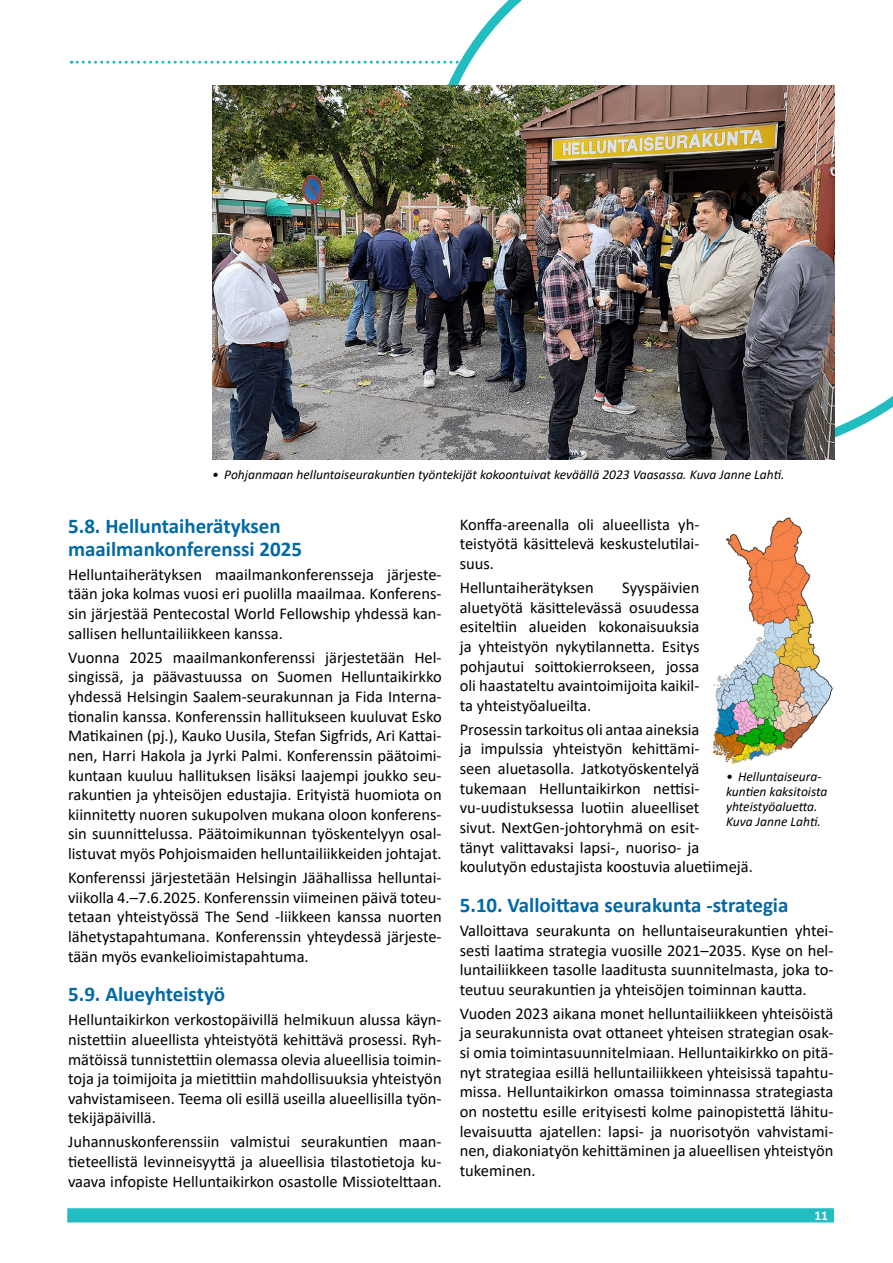
<style>
.page{position:relative;width:893px;height:1263px;background:#fff}
.page>*{position:absolute;margin:0;border:0;box-sizing:border-box;transform-origin:0 0}
.t1{font:700 21px/22.6px "Calibri";color:#0269a6}
.t2{font:16.5px/19.6px "Calibri";color:#000;text-align:justify}
.t3{font:italic 13.5px/15px "Calibri";color:#000}
.t4{font:700 13.5px "Calibri";color:#fff}
</style>
<div class="page">
<svg style="left:71px;top:61px;width:355px;height:3px"></svg>
<div style="left:68px;top:1209px;width:765px;height:13px;background:#21bdc1"></div>
<div style="left:67px;top:1208px;width:767px;height:14px;border:2px solid #21bdc1"></div>
<svg style="left:426px;top:0;width:467px;height:459px"></svg>
<img style="left:212px;top:85px;width:622px;height:374px">
<img style="left:712px;top:517px;width:121px;height:247px">
<p class="t3" style="left:212px;top:467px;width:574px">• Pohjanmaan helluntaiseurakuntien työntekijät kokoontuivat keväällä 2023 Vaasassa. Kuva Janne Lahti.</p>
<p class="t1" style="left:68px;top:515px;width:235px">5.8. Helluntaiherätyksen maailmankonferenssi 2025</p>
<p class="t2" style="left:68px;top:564px;width:375px">Helluntaiherätyksen maailmankonferensseja järjeste&shy;tään joka kolmas vuosi eri puolilla maailmaa. Konferens&shy;sin järjestää Pentecostal World Fellowship yhdessä kan&shy;sallisen helluntailiikkeen kanssa.</p>
<p class="t2" style="left:68px;top:647px;width:375px">Vuonna 2025 maailmankonferenssi järjestetään Hel&shy;singissä, ja päävastuussa on Suomen Helluntaikirkko yhdessä Helsingin Saalem-seurakunnan ja Fida Interna&shy;tionalin kanssa. Konferenssin hallitukseen kuuluvat Esko Matikainen (pj.), Kauko Uusila, Stefan Sigfrids, Ari Kattai&shy;nen, Harri Hakola ja Jyrki Palmi. Konferenssin päätoimi&shy;kuntaan kuuluu hallituksen lisäksi laajempi joukko seu&shy;rakuntien ja yhteisöjen edustajia. Erityistä huomiota on kiinnitetty nuoren sukupolven mukana oloon konferens&shy;sin suunnittelussa. Päätoimikunnan työskentelyyn osal&shy;listuvat myös Pohjoismaiden helluntailiikkeiden johtajat.</p>
<p class="t2" style="left:68px;top:867px;width:375px">Konferenssi järjestetään Helsingin Jäähallissa helluntai&shy;viikolla 4.–7.6.2025. Konferenssin viimeinen päivä toteu&shy;tetaan yhteistyössä The Send -liikkeen kanssa nuorten lähetystapahtumana. Konferenssin yhteydessä järjeste&shy;tään myös evankelioimistapahtuma.</p>
<p class="t1" style="left:68px;top:983px;width:158px">5.9. Alueyhteistyö</p>
<p class="t2" style="left:68px;top:1009px;width:375px">Helluntaikirkon verkostopäivillä helmikuun alussa käyn&shy;nistettiin alueellista yhteistyötä kehittävä prosessi. Ryh&shy;mätöissä tunnistettiin olemassa olevia alueellisia toimin&shy;toja ja toimijoita ja mietittiin mahdollisuuksia yhteistyön vahvistamiseen. Teema oli esillä useilla alueellisilla työn&shy;tekijäpäivillä.</p>
<p class="t2" style="left:68px;top:1132px;width:375px">Juhannuskonferenssiin valmistui seurakuntien maan&shy;tieteellistä levinneisyyttä ja alueellisia tilastotietoja ku&shy;vaava infopiste Helluntaikirkon osastolle Missiotelttaan.</p>
<p class="t2" style="left:460px;top:514px;width:241px">Konffa-areenalla oli alueellista yh&shy;teistyötä käsittelevä keskustelutilai&shy;suus.</p>
<p class="t2" style="left:460px;top:577px;width:135px">Helluntaiherätyksen</p>
<p class="t2" style="left:460px;top:577px;width:241px;text-indent:163px">Syyspäivien aluetyötä käsittelevässä osuudessa esiteltiin alueiden kokonaisuuksia ja yhteistyön nykytilannetta. Esitys pohjautui soittokierrokseen, jossa oli haastateltu avaintoimijoita kaikil&shy;ta yhteistyöalueilta.</p>
<p class="t2" style="left:460px;top:719px;width:295px;text-align:left">Prosessin tarkoitus oli antaa aineksia<br>ja impulssia yhteistyön kehittämi-<br>seen aluetasolla. Jatkotyöskentelyä tukemaan Helluntaikirkon nettisi&shy;vu-uudistuksessa luotiin alueelliset<br>sivut. NextGen-johtoryhmä on esit-<br>tänyt valittavaksi lapsi-, nuoriso- ja koulutyön edustajista koostuvia aluetiimejä.</p>
<p class="t1" style="left:460px;top:893px;width:330px">5.10. Valloittava seurakunta -strategia</p>
<p class="t2" style="left:460px;top:920px;width:375px">Valloittava seurakunta on helluntaiseurakuntien yhtei&shy;sesti laatima strategia vuosille 2021–2035. Kyse on hel&shy;luntailiikkeen tasolle laaditusta suunnitelmasta, joka to&shy;teutuu seurakuntien ja yhteisöjen toiminnan kautta.</p>
<p class="t2" style="left:460px;top:1003px;width:375px">Vuoden 2023 aikana monet helluntailiikkeen yhteisöistä ja seurakunnista ovat ottaneet yhteisen strategian osak&shy;si omia toimintasuunnitelmiaan. Helluntaikirkko on pitä&shy;nyt strategiaa esillä helluntailiikkeen yhteisissä tapahtu&shy;missa. Helluntaikirkon omassa toiminnassa strategiasta on nostettu esille erityisesti kolme painopistettä lähitu&shy;levaisuutta ajatellen: lapsi- ja nuorisotyön vahvistami&shy;nen, diakoniatyön kehittäminen ja alueellisen yhteistyön tukeminen.</p>
<p class="t3" style="left:726px;top:768px;width:103px">• Helluntaiseura&shy;kuntien kaksitoista yhteistyöaluetta.<br>Kuva Janne Lahti.</p>
<p class="t4" style="left:814px;top:1206px;width:15px">11</p>
</div>
